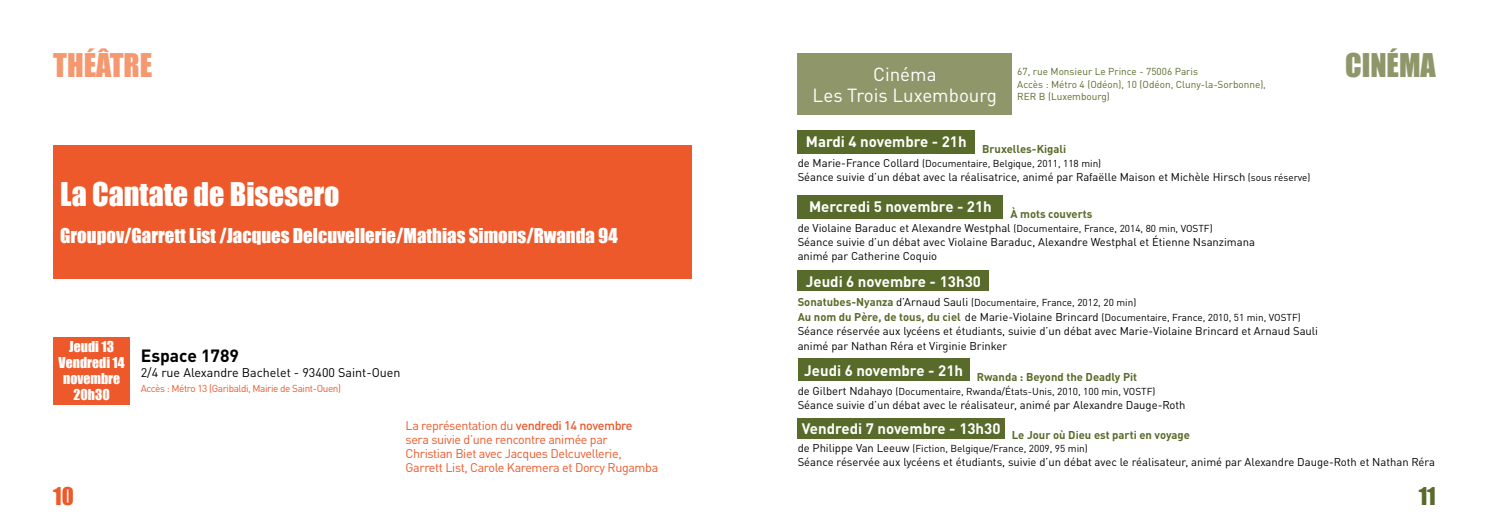
<style>
.page{position:relative;width:1489px;height:525px;background:#fff}
.page>*{position:absolute;margin:0;border:0;box-sizing:border-box;transform-origin:0 0}
.t1{font:30px "Impact";color:#fff}
.t2{font:30px "Impact";color:#f59870}
.t3{font:30px "Impact";color:#8f976a}
.t4{font:22.5px "Impact";color:#ed592a}
.t5{font:22.5px "Impact";color:#596b2a}
.t6{font:18.75px "Impact";color:#fff}
.t7{font:18.75px/21.2px "DIN Pro";color:#fff;text-align:center}
.t8{font:700 17.5px "DIN Pro";color:#000}
.t9{font:700 15px "DIN Pro";color:#fff}
.t10{font:13.75px/16.2px "Impact";color:#fff;text-align:center}
.t11{font:12.5px/13.8px "DIN Pro";letter-spacing:-.03em;color:#ed592a}
.t12{font:12.5px "DIN Pro";color:#000}
.t13{font:11.25px/13.8px "DIN Pro";color:#000}
.t14{font:700 11.25px "DIN Pro";color:#596b2a}
.t15{font:10px/15px "DIN Pro";color:#000}
.t16{font:10px/12.5px "DIN Pro";color:#596b2a}
.t17{font:10px "DIN Pro";letter-spacing:-.04em;color:#ed592a}
.s1{font-weight:500}
.s2{font-size:11.25px}
.s3{font-size:10px}
.s4{font-weight:700;font-size:11.25px;color:#596b2a}
</style>
<div class="page">
<div style="left:53px;top:145px;width:638px;height:134px;background:#ed592a"></div>
<div style="left:53px;top:336px;width:77px;height:68px;background:#ed592a"></div>
<div style="left:797px;top:130px;width:177px;height:23px;background:#596b2a"></div>
<div style="left:797px;top:195px;width:206px;height:23px;background:#596b2a"></div>
<div style="left:797px;top:270px;width:192px;height:21px;background:#596b2a"></div>
<div style="left:797px;top:358px;width:172px;height:23px;background:#596b2a"></div>
<div style="left:797px;top:417px;width:207px;height:21px;background:#596b2a"></div>
<div style="left:797px;top:53px;width:214px;height:62px;background:#8f976a"></div>
<h1 class="t2" style="left:53px;top:47px;width:101px">THÉÂTRE</h1>
<h1 class="t1" style="left:60px;top:175px;width:281px">La Cantate de Bisesero</h1>
<h3 class="t6" style="left:60px;top:224px;width:559px">Groupov/Garrett List /Jacques Delcuvellerie/Mathias Simons/Rwanda 94</h3>
<p class="t10" style="left:59px;top:338px;width:67px">Jeudi 13<br>Vendredi 14 novembre<br>20h30</p>
<h2 class="t4" style="left:53px;top:481px;width:22px">10</h2>
<h3 class="t8" style="left:141px;top:341px;width:100px">Espace 1789</h3>
<p class="t12" style="left:141px;top:363px;width:261px">2/4 rue Alexandre Bachelet - 93400 Saint-Ouen</p>
<p class="t17" style="left:141px;top:380px;width:202px">Accès : Métro 13 (Garibaldi, Mairie de Saint-Ouen)</p>
<p class="t11" style="left:405px;top:417px;width:254px">La représentation du <span class="s1">vendredi 14 novembre </span>sera suivie d’une rencontre animée par Christian Biet avec Jacques Delcuvellerie, Garrett List, Carole Karemera et Dorcy Rugamba</p>
<h3 class="t7" style="left:812px;top:61px;width:186px">Cinéma<br>Les Trois Luxembourg</h3>
<p class="t16" style="left:1017px;top:64px;width:250px">67, rue Monsieur Le Prince - 75006 Paris<br>Accès : Métro 4 (Odéon), 10 (Odéon, Cluny-la-Sorbonne),<br>RER B (Luxembourg)</p>
<h1 class="t3" style="left:1344px;top:47px;width:92px">CINÉMA</h1>
<h3 class="t9" style="left:806px;top:129px;width:262px">Mardi 4 novembre - 21h <sub>Bruxelles-Kigali</sub></h3>
<p class="t15" style="left:797px;top:155px;width:305px"><span class="s2">de Marie-France Collard</span> (Documentaire, Belgique, 2011, 118 min)</p>
<p class="t13" style="left:797px;top:169px;width:514px">Séance suivie d’un débat avec la réalisatrice, animé par Rafaëlle Maison et Michèle Hirsch <span class="s3">(sous réserve)</span></p>
<h3 class="t9" style="left:809px;top:194px;width:285px">Mercredi 5 novembre - 21h <sub>À</sub> <sub>mots</sub> <sub>couverts</sub></h3>
<p class="t15" style="left:797px;top:220px;width:416px"><span class="s2">de Violaine Baraduc et Alexandre Westphal</span> (Documentaire, France, 2014, 80 min, VOSTF)</p>
<p class="t13" style="left:797px;top:234px;width:459px">Séance suivie d’un débat avec Violaine Baraduc, Alexandre Westphal et Étienne Nsanzimana animé par Catherine Coquio</p>
<h3 class="t9" style="left:805px;top:268px;width:177px">Jeudi 6 novembre - 13h30</h3>
<p class="t15" style="left:797px;top:294px;width:504px"><span class="s4">Sonatubes-Nyanza</span> <span class="s2">d’Arnaud Sauli</span> (Documentaire, France, 2012, 20 min)<br><span class="s4">Au nom du Père, de tous, du ciel</span> <span class="s2">de Marie-Violaine Brincard</span> (Documentaire, France, 2010, 51 min, VOSTF)</p>
<p class="t13" style="left:797px;top:322px;width:522px;line-height:15px">Séance réservée aux lycéens et étudiants, suivie d’un débat avec Marie-Violaine Brincard et Arnaud Sauli animé par Nathan Réra et Virginie Brinker</p>
<p class="t14" style="left:804px;top:367px;width:334px"><sup>Jeudi</sup> <sup>6</sup> <sup>novembre</sup> <sup>-</sup> <sup>21h</sup> Rwanda : Beyond the Deadly Pit</p>
<p class="t15" style="left:797px;top:382px;width:359px"><span class="s2">de Gilbert Ndahayo</span> (Documentaire, Rwanda/États-Unis, 2010, 100 min, VOSTF)</p>
<p class="t13" style="left:797px;top:396px;width:389px">Séance suivie d’un débat avec le réalisateur, animé par Alexandre Dauge-Roth</p>
<p class="t14" style="left:801px;top:425px;width:389px"><sup>Vendredi</sup> <sup>7</sup> <sup>novembre</sup> <sup>-</sup> <sup>13h30</sup> Le Jour où Dieu est parti en voyage</p>
<p class="t15" style="left:797px;top:440px;width:291px"><span class="s2">de Philippe Van Leeuw</span> (Fiction, Belgique/France, 2009, 95 min)</p>
<p class="t13" style="left:797px;top:454px;width:639px">Séance réservée aux lycéens et étudiants, suivie d’un débat avec le réalisateur, animé par Alexandre Dauge-Roth et Nathan Réra</p>
<h2 class="t5" style="left:1418px;top:481px;width:19px">11</h2>
</div>
